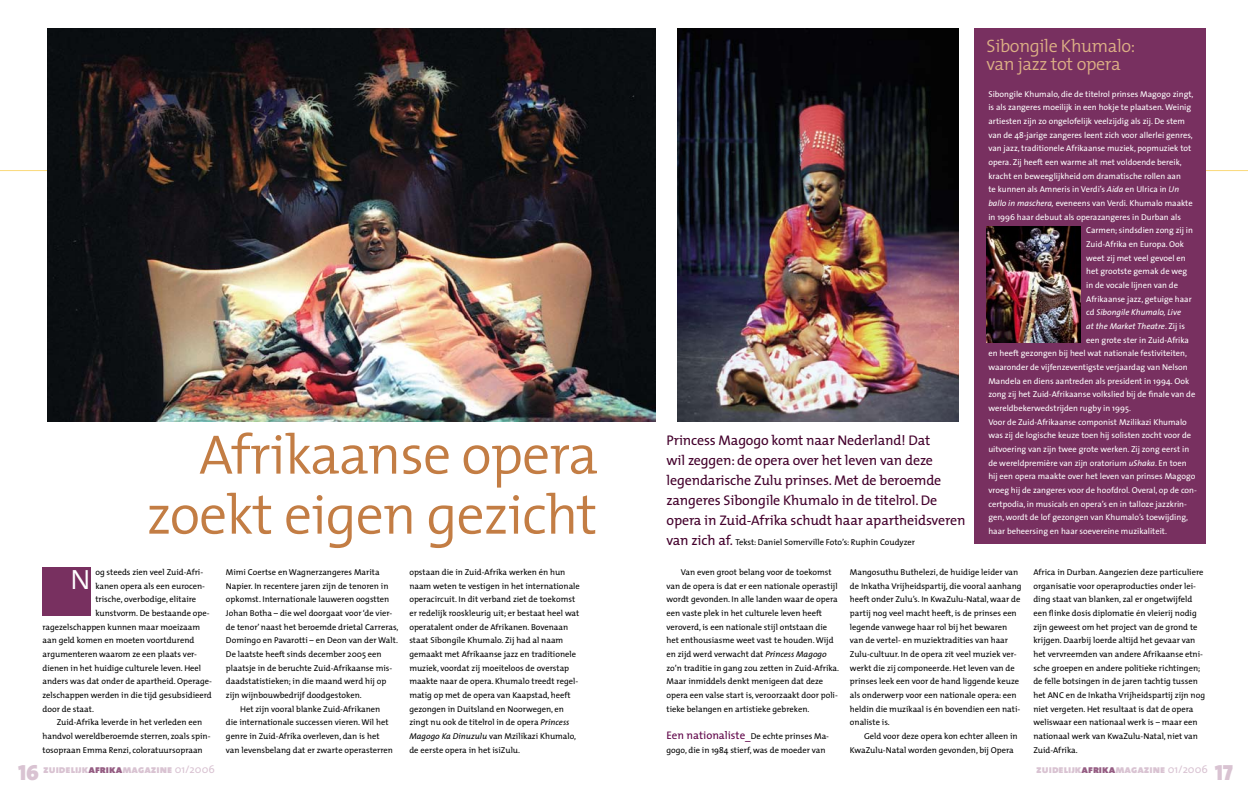
<style>
.page{position:relative;width:1248px;height:794px;background:#fff}
.page>*{position:absolute;margin:0;border:0;box-sizing:border-box;transform-origin:0 0}
.t1{font:300 56px/60px "The Mix";letter-spacing:-.02em;color:#c37d44;text-align:right}
.t2{font:300 28px "The Mix";color:#fff}
.t3{font:22px "The Mix Black Caps";color:#d9c3d2}
.t4{font:300 18px/18px "The Mix";letter-spacing:-.02em;color:#dcaf85}
.t5{font:14px/20px "The Mix";letter-spacing:-.01em;color:#43002c}
.t6{font:11px "The Mix Black Caps";color:#d9c3d2}
.t7{font:8.5px/13.7px "The Mix";color:#000}
.t8{font:8.5px "The Sans";color:#fff}
.t9{font:italic 8.5px "The Sans";color:#fff}
.s1{font-size:14px;color:#43002c}
.s2{font-style:italic}
.s3{font-style:normal}
.s4{font-size:11px;color:#5d0046}
.s5{color:#955d83}
.s6{font-family:"The Mix"}
.s7{font-size:22px}
</style>
<div class="page">
<hr style="left:0;top:170px;width:1247px;height:1px;background:#fad97b">
<div style="left:43px;top:567px;width:48px;height:49px;background:#783060"></div>
<div style="left:646px;top:138px;width:45px;height:44px;background:#fff"></div>
<img style="left:47px;top:28px;width:608px;height:393px">
<div style="left:946px;top:144px;width:46px;height:45px;background:#fff"></div>
<img style="left:677px;top:28px;width:281px;height:393px">
<div style="left:973px;top:28px;width:232px;height:516px;background:#783060"></div>
<img style="left:986px;top:226px;width:94px;height:117px">
<h1 class="t1" style="left:147px;top:423px;width:453px">Afrikaanse opera zoekt eigen gezicht</h1>
<h3 class="t5" style="left:666px;top:430px;width:300px">Princess Magogo komt naar Nederland! Dat<br>wil zeggen: de opera over het leven van deze legendarische Zulu prinses. Met de beroemde zangeres Sibongile Khumalo in de titelrol. De opera in Zuid-Afrika schudt haar apartheidsveren</h3>
<p class="t7" style="left:666px;top:535px;width:250px"><span class="s1">van zich af.</span> Tekst: Daniel Somerville Foto’s: Ruphin Coudyzer</p>
<h3 class="t4" style="left:986px;top:36px;width:150px">Sibongile Khumalo: van jazz tot opera</h3>
<p class="t8" style="left:988px;top:87px;width:206px">Sibongile Khumalo, die de titelrol prinses Magogo zingt,</p>
<p class="t8" style="left:988px;top:100px;width:204px">is als zangeres moeilijk in een hokje te plaatsen. Weinig</p>
<p class="t8" style="left:988px;top:114px;width:198px">artiesten zijn zo ongelofelijk veelzijdig als zij. De stem</p>
<p class="t8" style="left:988px;top:128px;width:206px">van de 48-jarige zangeres leent zich voor allerlei genres,</p>
<p class="t8" style="left:988px;top:141px;width:204px">van jazz, traditionele Afrikaanse muziek, popmuziek tot</p>
<p class="t8" style="left:988px;top:155px;width:195px">opera. Zij heeft een warme alt met voldoende bereik,</p>
<p class="t8" style="left:988px;top:169px;width:194px">kracht en beweeglijkheid om dramatische rollen aan</p>
<p class="t8" style="left:988px;top:182px;width:192px">te kunnen als Amneris in Verdi’s <span class="s2">Aida</span> en Ulrica in <span class="s2">Un</span></p>
<p class="t8" style="left:988px;top:196px;width:206px"><span class="s2">ballo in maschera,</span> eveneens van Verdi. Khumalo maakte</p>
<p class="t8" style="left:988px;top:210px;width:194px">in 1996 haar debuut als operazangeres in Durban als</p>
<p class="t8" style="left:1086px;top:223px;width:108px">Carmen; sindsdien zong zij in</p>
<p class="t8" style="left:1086px;top:237px;width:99px">Zuid-Afrika en Europa. Ook</p>
<p class="t8" style="left:1086px;top:251px;width:101px">weet zij met veel gevoel en</p>
<p class="t8" style="left:1086px;top:264px;width:102px">het grootste gemak de weg</p>
<p class="t8" style="left:1086px;top:278px;width:93px">in de vocale lijnen van de</p>
<p class="t8" style="left:1086px;top:292px;width:107px">Afrikaanse jazz, getuige haar</p>
<p class="t9" style="left:1086px;top:305px;width:96px"><span class="s3">cd</span> Sibongile Khumalo, Live</p>
<p class="t9" style="left:1086px;top:319px;width:100px">at the Market Theatre<span class="s3">. Zij is</span></p>
<p class="t8" style="left:1086px;top:333px;width:104px">een grote ster in Zuid-Afrika</p>
<p class="t8" style="left:988px;top:346px;width:200px">en heeft gezongen bij heel wat nationale festiviteiten,</p>
<p class="t8" style="left:988px;top:360px;width:201px">waaronder de vijfenzeventigste verjaardag van Nelson</p>
<p class="t8" style="left:988px;top:374px;width:202px">Mandela en diens aantreden als president in 1994. Ook</p>
<p class="t8" style="left:988px;top:387px;width:208px">zong zij het Zuid-Afrikaanse volkslied bij de finale van de</p>
<p class="t8" style="left:988px;top:401px;width:144px">wereldbekerwedstrijden rugby in 1995.</p>
<p class="t8" style="left:988px;top:415px;width:200px">Voor de Zuid-Afrikaanse componist Mzilikazi Khumalo</p>
<p class="t8" style="left:988px;top:428px;width:204px">was zij de logische keuze toen hij solisten zocht voor de</p>
<p class="t8" style="left:988px;top:442px;width:202px">uitvoering van zijn twee grote werken. Zij zong eerst in</p>
<p class="t8" style="left:988px;top:456px;width:200px">de wereldpremière van zijn oratorium <span class="s2">uShaka</span>. En toen</p>
<p class="t8" style="left:988px;top:469px;width:208px">hij een opera maakte over het leven van prinses Magogo</p>
<p class="t8" style="left:988px;top:483px;width:210px">vroeg hij de zangeres voor de hoofdrol. Overal, op de con-</p>
<p class="t8" style="left:988px;top:497px;width:200px">certpodia, in musicals en opera’s en in talloze jazzkrin-</p>
<p class="t8" style="left:988px;top:510px;width:201px">gen, wordt de lof gezongen van Khumalo’s toewijding,</p>
<p class="t8" style="left:988px;top:524px;width:180px">haar beheersing en haar soevereine muzikaliteit.</p>
<p class="t7" style="left:95px;top:565px;width:109px">og steeds zien veel Zuid-Afri-</p>
<p class="t7" style="left:95px;top:579px;width:111px">kanen opera als een eurocen-</p>
<p class="t7" style="left:95px;top:592px;width:102px">trische, overbodige, elitaire</p>
<p class="t7" style="left:95px;top:606px;width:116px">kunstvorm. De bestaande ope-</p>
<p class="t7" style="left:43px;top:620px;width:159px">ragezelschappen kunnen maar moeizaam</p>
<p class="t7" style="left:43px;top:633px;width:153px">aan geld komen en moeten voortdurend</p>
<p class="t7" style="left:43px;top:647px;width:156px">argumenteren waarom ze een plaats ver-</p>
<p class="t7" style="left:43px;top:661px;width:160px">dienen in het huidige culturele leven. Heel</p>
<p class="t7" style="left:43px;top:674px;width:171px">anders was dat onder de apartheid. Operage-</p>
<p class="t7" style="left:43px;top:688px;width:171px">zelschappen werden in die tijd gesubsidieerd</p>
<p class="t7" style="left:43px;top:702px;width:53px">door de staat.</p>
<p class="t7" style="left:57px;top:715px;width:147px">Zuid-Afrika leverde in het verleden een</p>
<p class="t7" style="left:43px;top:729px;width:169px">handvol wereldberoemde sterren, zoals spin-</p>
<p class="t7" style="left:43px;top:743px;width:162px">tosopraan Emma Renzi, coloratuursopraan</p>
<h2 class="t2" style="left:71px;top:556px;width:21px">N</h2>
<p class="t7" style="left:226px;top:565px;width:155px">Mimi Coertse en Wagnerzangeres Marita</p>
<p class="t7" style="left:226px;top:579px;width:164px">Napier. In recentere jaren zijn de tenoren in</p>
<p class="t7" style="left:226px;top:592px;width:165px">opkomst. Internationale lauweren oogstten</p>
<p class="t7" style="left:226px;top:606px;width:168px">Johan Botha – die wel doorgaat voor ‘de vier-</p>
<p class="t7" style="left:226px;top:620px;width:174px">de tenor’ naast het beroemde drietal Carreras,</p>
<p class="t7" style="left:226px;top:633px;width:173px">Domingo en Pavarotti – en Deon van der Walt.</p>
<p class="t7" style="left:226px;top:647px;width:157px">De laatste heeft sinds december 2005 een</p>
<p class="t7" style="left:226px;top:661px;width:168px">plaatsje in de beruchte Zuid-Afrikaanse mis-</p>
<p class="t7" style="left:226px;top:674px;width:162px">daadstatistieken; in die maand werd hij op</p>
<p class="t7" style="left:226px;top:688px;width:137px">zijn wijnbouwbedrijf doodgestoken.</p>
<p class="t7" style="left:240px;top:702px;width:142px">Het zijn vooral blanke Zuid-Afrikanen</p>
<p class="t7" style="left:226px;top:715px;width:164px">die internationale successen vieren. Wil het</p>
<p class="t7" style="left:226px;top:729px;width:155px">genre in Zuid-Afrika overleven, dan is het</p>
<p class="t7" style="left:226px;top:743px;width:169px">van levensbelang dat er zwarte operasterren</p>
<p class="t7" style="left:409px;top:565px;width:172px">opstaan die in Zuid-Afrika werken én hun naam weten te vestigen in het internationale operacircuit. In dit verband ziet de toekomst er redelijk rooskleurig uit; er bestaat heel wat operatalent onder de Afrikanen. Bovenaan staat Sibongile Khumalo. Zij had al naam gemaakt met Afrikaanse jazz en traditionele muziek, voordat zij moeiteloos de overstap maakte naar de opera. Khumalo treedt regel&shy;matig op met de opera van Kaapstad, heeft gezongen in Duitsland en Noorwegen, en zingt nu ook de titelrol in de opera <span class="s2">Princess Magogo Ka Dinuzulu</span> van Mzilikazi Khumalo, de eerste opera in het isiZulu.</p>
<p class="t7" style="left:666px;top:565px;width:174px;text-indent:14px">Van even groot belang voor de toekomst van de opera is dat er een nationale operastijl wordt gevonden. In alle landen waar de opera een vaste plek in het culturele leven heeft veroverd, is een nationale stijl ontstaan die het enthousiasme weet vast te houden. Wijd en zijd werd verwacht dat <span class="s2">Princess Magogo </span>zo’n traditie in gang zou zetten in Zuid-Afrika.<br>Maar inmiddels denkt menigeen dat deze opera een valse start is, veroorzaakt door poli&shy;tieke belangen en artistieke gebreken.</p>
<p class="t7" style="left:666px;top:729px;width:164px"><span class="s4">Een nationaliste_</span>De echte prinses Ma&shy;gogo, die in 1984 stierf, was de moeder van</p>
<p class="t7" style="left:849px;top:565px;width:173px">Mangosuthu Buthelezi, de huidige leider van de Inkatha Vrijheidspartij, die vooral aanhang heeft onder Zulu’s. In KwaZulu-Natal, waar de partij nog veel macht heeft, is de prinses een legende vanwege haar rol bij het bewaren van de vertel- en muziektradities van haar Zulu-cultuur. In de opera zit veel muziek ver&shy;werkt die zij componeerde. Het leven van de prinses leek een voor de hand liggende keuze als onderwerp voor een nationale opera: een heldin die muzikaal is én bovendien een nati&shy;onaliste is.</p>
<p class="t7" style="left:849px;top:729px;width:169px;text-indent:14px">Geld voor deze opera kon echter alleen in<br>KwaZulu-Natal worden gevonden, bij Opera</p>
<p class="t7" style="left:1033px;top:565px;width:173px">Africa in Durban. Aangezien deze particuliere organisatie voor operaproducties onder lei&shy;ding staat van blanken, zal er ongetwijfeld een flinke dosis diplomatie én vleierij nodig zijn geweest om het project van de grond te krijgen. Daarbij loerde altijd het gevaar van het vervreemden van andere Afrikaanse etni&shy;sche groepen en andere politieke richtingen; de felle botsingen in de jaren tachtig tussen het ANC en de Inkatha Vrijheidspartij zijn nog niet vergeten. Het resultaat is dat de opera weliswaar een nationaal werk is – maar een nationaal werk van KwaZulu-Natal, niet van Zuid-Afrika.</p>
<h3 class="t3" style="left:18px;top:754px;width:22px">16</h3>
<p class="t6" style="left:1036px;top:760px;width:198px">zuidelijk<span class="s5">afrika</span>magazine <span class="s6">01/2006</span> <span class="s7">17</span></p>
<p class="t6" style="left:43px;top:760px;width:173px">zuidelijk<span class="s5">afrika</span>magazine <span class="s6">01/2006</span></p>
</div>
